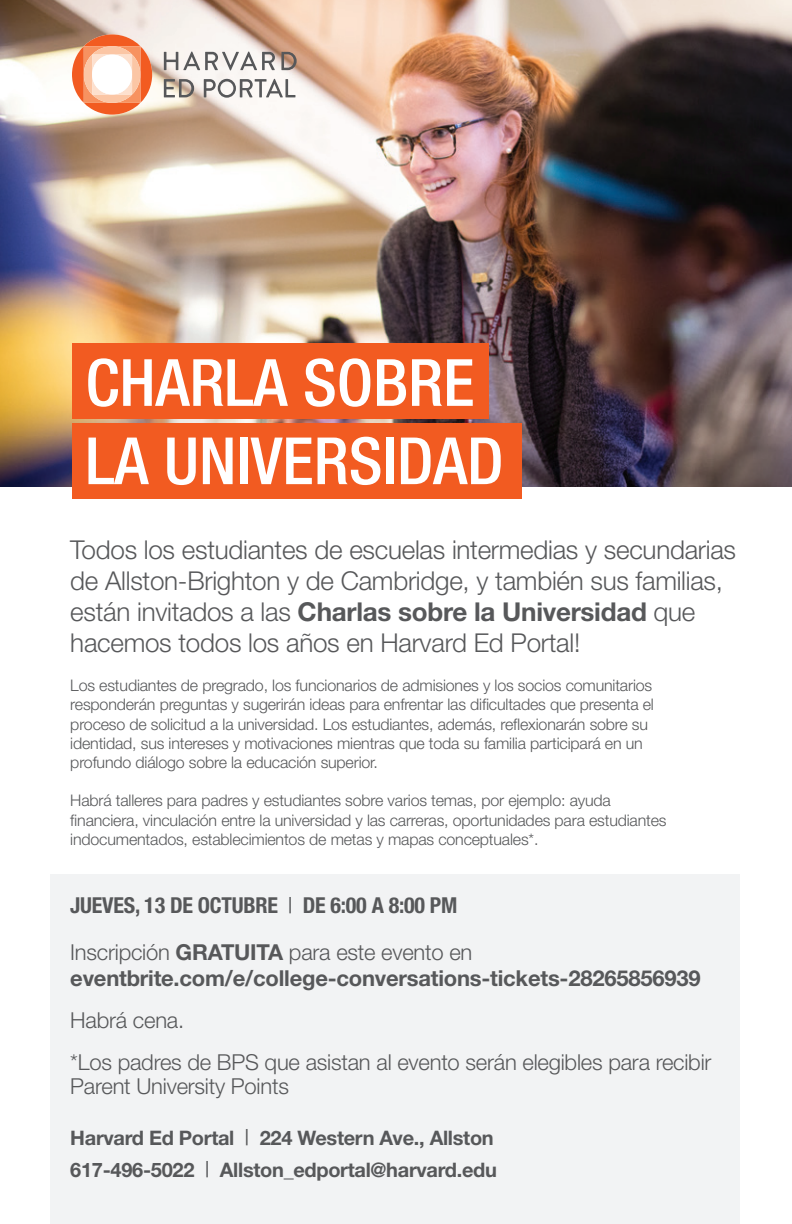
<style>
.page{position:relative;width:792px;height:1224px;background:#fff}
.page>*{position:absolute;margin:0;border:0;box-sizing:border-box;transform-origin:0 0}
.t1{font:500 condensed 65.2px/78.2px "Helvetica Neue LT Std";color:#fff}
.t2{font:300 26px/31.2px "Helvetica Neue LT Std";letter-spacing:-.01em;color:#57585a}
.t3{font:700 22px/26.4px "Helvetica Neue LT Std";letter-spacing:-.01em;color:#57585a}
.t4{font:300 22px/24px "Helvetica Neue LT Std";letter-spacing:-.01em;color:#57585a}
.t5{font:700 condensed 22px "Helvetica Neue LT Std";letter-spacing:-.01em;color:#57585a}
.t6{font:700 20px/32px "Helvetica Neue LT Std";letter-spacing:-.015em;color:#57585a}
.t7{font:300 16px/19.2px "Helvetica Neue LT Std";letter-spacing:-.01em;color:#57585a}
.s1{font-weight:700}
.s2{font-weight:400}
.s3{font-weight:300}
.s4{font-weight:400;font-stretch:condensed;font-size:22px}
</style>
<div class="page">
<img style="left:0;top:0;width:792px;height:486px">
<div style="left:72px;top:343px;width:416px;height:76px;background:#f25b21"></div>
<div style="left:72px;top:424px;width:449px;height:75px;background:#f25b21"></div>
<div style="left:50px;top:874px;width:690px;height:350px;background:#f2f3f4"></div>
<svg style="left:164px;top:52px;width:111px;height:18px"></svg>
<svg style="left:281px;top:52px;width:16px;height:18px"></svg>
<svg style="left:164px;top:79px;width:30px;height:18px"></svg>
<svg style="left:204px;top:79px;width:91px;height:19px"></svg>
<svg style="left:72px;top:34px;width:80px;height:81px;background:#f1a27d"></svg>
<div style="left:92px;top:55px;width:40px;height:40px;background:#fff;border-radius:20px"></div>
<p class="t1" style="left:85px;top:343px;width:419px">CHARLA SOBRE<br>LA UNIVERSIDAD</p>
<p class="t2" style="left:70px;top:533px;width:667px">Todos los estudiantes de escuelas intermedias y secundarias de Allston-Brighton y de Cambridge, y también sus familias, están invitados a las <span class="s1">Charlas sobre la Universidad</span> que hacemos todos los años en Harvard Ed Portal!</p>
<p class="t7" style="left:70px;top:675px;width:585px">Los estudiantes de pregrado, los funcionarios de admisiones y los socios comunitarios responderán preguntas y sugerirán ideas para enfrentar las dificultades que presenta el proceso de solicitud a la universidad. Los estudiantes, además, reflexionarán sobre su identidad, sus intereses y motivaciones mientras que toda su familia participará en un profundo diálogo sobre la educación superior.</p>
<p class="t7" style="left:70px;top:791px;width:598px">Habrá talleres para padres y estudiantes sobre varios temas, por ejemplo: ayuda financiera, vinculación entre la universidad y las carreras, oportunidades para estudiantes indocumentados, establecimientos de metas y mapas conceptuales*.</p>
<p class="t5" style="left:70px;top:892px;width:389px">JUEVES, 13 DE OCTUBRE <span class="s2">|</span> DE 6:00 A 8:00 PM</p>
<p class="t3" style="left:70px;top:938px;width:632px"><span class="s3">Inscripción</span> GRATUITA <span class="s3">para este evento en </span>eventbrite.com/e/college-conversations-tickets-28265856939</p>
<p class="t4" style="left:70px;top:1008px;width:115px">Habrá cena.</p>
<p class="t4" style="left:70px;top:1050px;width:643px">*Los padres de BPS que asistan al evento serán elegibles para recibir<br>Parent University Points</p>
<p class="t6" style="left:70px;top:1121px;width:428px">Harvard Ed Portal <span class="s4">|</span> 224 Western Ave., Allston<br>617-496-5022 <span class="s4">|</span> Allston_edportal@harvard.edu</p>
</div>
